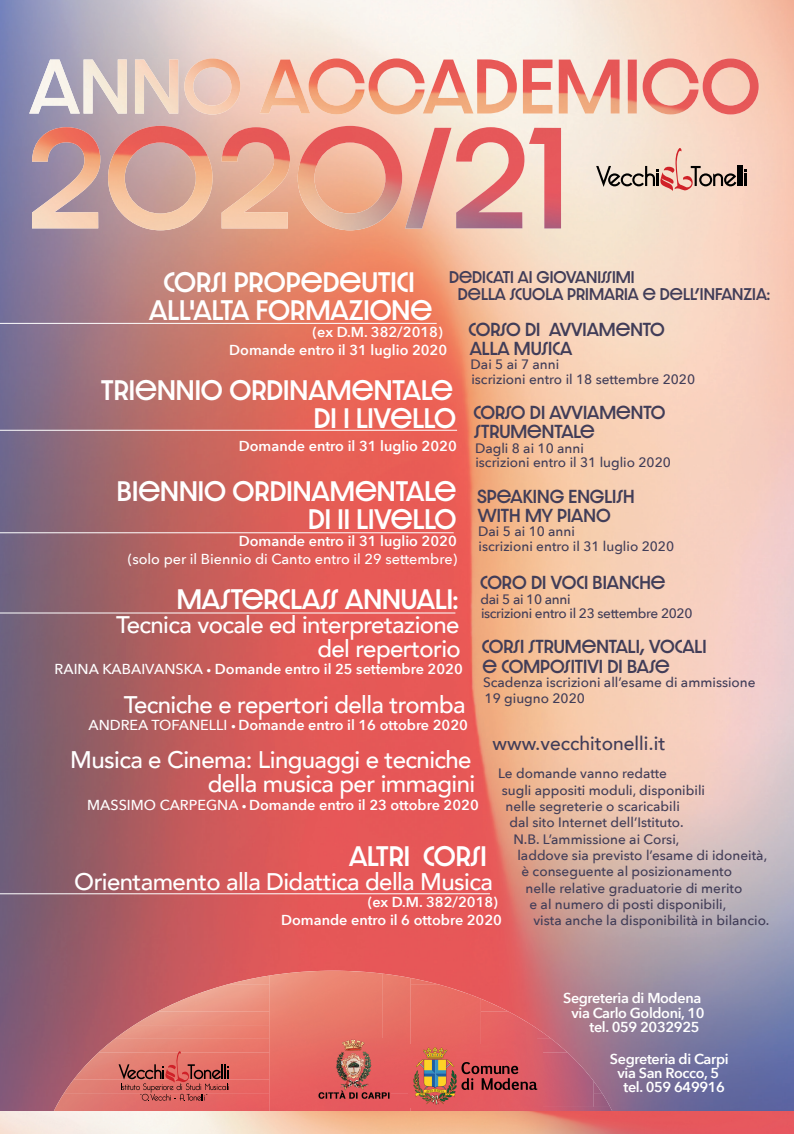
<style>
.page{position:relative;width:794px;height:1134px;background:#fff}
.page>*{position:absolute;margin:0;border:0;box-sizing:border-box;transform-origin:0 0}
.t1{font:500 24px/24px "Avenir";letter-spacing:-.025em;color:#fff;text-align:right}
.t2{font:500 24px/28px "Dazzle Unicase";color:#fff;text-align:right}
.t3{font:500 19.2px "Avenir";color:#413d58}
.t4{font:500 16px/19.2px "Dazzle Unicase";color:#413d58}
.t5{font:600 14.4px/17.3px "Avenir Next";color:#fff}
.t6{font:600 14.4px "Avenir Next";letter-spacing:-.025em;color:#fff}
.t7{font:500 14.4px/17.3px "Dazzle Unicase";color:#413d58}
.t8{font:500 14.4px "Avenir Next";color:#fff}
.t9{font:500 13.6px/14.4px "Avenir Next";color:#413d58}
.t10{font:500 13.6px/14.4px "Avenir Next";letter-spacing:-.025em;color:#413d58}
.s1{font-weight:500}
.s2{font-weight:500;font-size:9.6px}
</style>
<div class="page">
<img style="left:0;top:0;width:794px;height:1111px">
<img style="left:45px;top:1093px;width:224px;height:18px">
<img style="left:269px;top:971px;width:57px;height:140px">
<img style="left:326px;top:1093px;width:84px;height:18px">
<img style="left:410px;top:1107px;width:211px;height:4px">
<img style="left:542px;top:1052px;width:51px;height:55px">
<img style="left:593px;top:1093px;width:17px;height:14px">
<img style="left:64px;top:1079px;width:206px;height:14px">
<img style="left:382px;top:973px;width:28px;height:120px">
<svg style="left:593px;top:1081px;width:9px;height:12px"></svg>
<img style="left:73px;top:1052px;width:197px;height:28px">
<img style="left:98px;top:1039px;width:172px;height:13px">
<img style="left:326px;top:971px;width:56px;height:68px">
<img style="left:410px;top:984px;width:71px;height:60px">
<img style="left:481px;top:1011px;width:56px;height:33px">
<img style="left:537px;top:1039px;width:30px;height:13px">
<img style="left:115px;top:1025px;width:155px;height:14px">
<img style="left:537px;top:1028px;width:14px;height:11px">
<img style="left:134px;top:1011px;width:136px;height:14px">
<img style="left:157px;top:998px;width:113px;height:14px">
<img style="left:481px;top:999px;width:27px;height:13px">
<img style="left:187px;top:984px;width:83px;height:14px">
<img style="left:228px;top:975px;width:42px;height:9px">
<img style="left:410px;top:978px;width:28px;height:6px">
<img style="left:317px;top:1039px;width:74px;height:61px">
<img style="left:409px;top:1044px;width:133px;height:64px">
<img style="left:29px;top:58px;width:729px;height:57px">
<img style="left:32px;top:126px;width:529px;height:104px">
<hr style="left:737px;top:166px;width:2px;height:20px;background:#000">
<hr style="left:741px;top:166px;width:2px;height:20px;background:#000">
<svg style="left:745px;top:169px;width:2px;height:17px"></svg>
<svg style="left:596px;top:147px;width:140px;height:44px;background:#d9beaf"></svg>
<svg style="left:119px;top:1050px;width:110px;height:51px;background:#c8645d"></svg>
<img style="left:0;top:1111px;width:794px;height:23px">
<hr style="left:0;top:323px;width:437px;height:1px;background:#fff">
<hr style="left:0;top:430px;width:457px;height:1px;background:#fff">
<hr style="left:0;top:533px;width:454px;height:1px;background:#fff">
<hr style="left:0;top:613px;width:455px;height:1px;background:#fff">
<hr style="left:0;top:893px;width:490px;height:1px;background:#fff">
<p class="t7" style="left:458px;top:268px;width:314px;text-indent:-9px">DEDICATI AI GIOVANISSIMI<br>DELLA SCUOLA PRIMARIA E DELL’INFANZIA:</p>
<p class="t4" style="left:468px;top:319px;width:198px">CORSO DI AVVIAMENTO<br>ALLA MUSICA</p>
<p class="t9" style="left:470px;top:357px;width:226px">Dai 5 ai 7 anni<br>iscrizioni entro il 18 settembre 2020</p>
<p class="t4" style="left:473px;top:403px;width:193px">CORSO DI AVVIAMENTO<br>STRUMENTALE</p>
<p class="t9" style="left:475px;top:440px;width:197px">Dagli 8 ai 10 anni<br>iscrizioni entro il 31 luglio 2020</p>
<p class="t4" style="left:477px;top:486px;width:159px">SPEAKING ENGLISH<br>WITH MY PIANO</p>
<p class="t9" style="left:478px;top:524px;width:197px">Dai 5 ai 10 anni<br>iscrizioni entro il 31 luglio 2020</p>
<p class="t4" style="left:480px;top:573px;width:187px">CORO DI VOCI BIANCHE</p>
<p class="t10" style="left:480px;top:591px;width:213px">dai 5 ai 10 anni<br>iscrizioni entro il 23 settembre 2020</p>
<p class="t4" style="left:482px;top:637px;width:226px">CORSI STRUMENTALI, VOCALI<br>E COMPOSITIVI DI BASE</p>
<p class="t9" style="left:483px;top:674px;width:274px;line-height:16.3px">Scadenza iscrizioni all’esame di ammissione<br>19 giugno 2020</p>
<h2 class="t3" style="left:492px;top:727px;width:174px">www.vecchitonelli.it</h2>
<p class="t9" style="left:498px;top:766px;width:170px">Le domande vanno redatte</p>
<p class="t9" style="left:502px;top:782px;width:205px">sugli appositi moduli, disponibili</p>
<p class="t9" style="left:505px;top:798px;width:176px">nelle segreterie o scaricabili</p>
<p class="t9" style="left:509px;top:815px;width:176px">dal sito Internet dell’Istituto.</p>
<p class="t9" style="left:513px;top:831px;width:167px">N.B. L’ammissione ai Corsi,</p>
<p class="t9" style="left:517px;top:847px;width:251px">laddove sia previsto l’esame di idoneità,</p>
<p class="t9" style="left:521px;top:864px;width:212px">è conseguente al posizionamento</p>
<p class="t9" style="left:525px;top:880px;width:218px">nelle relative graduatorie di merito</p>
<p class="t9" style="left:529px;top:896px;width:198px">e al numero di posti disponibili,</p>
<p class="t9" style="left:533px;top:913px;width:237px">vista anche la disponibilità in bilancio.</p>
<h1 class="t2" style="left:149px;top:268px;width:284px;text-align:center">CORSI PROPEDEUTICI<br>ALL'ALTA FORMAZIONE</h1>
<p class="t5" style="left:229px;top:323px;width:219px;text-indent:83px">(ex D.M. 382/2018)<br>Domande entro il 31 luglio 2020</p>
<h1 class="t2" style="left:101px;top:376px;width:356px">TRIENNIO ORDINAMENTALE<br>DI I LIVELLO</h1>
<p class="t5" style="left:239px;top:437px;width:219px">Domande entro il 31 luglio 2020</p>
<h1 class="t2" style="left:117px;top:477px;width:341px">BIENNIO ORDINAMENTALE<br>DI II LIVELLO</h1>
<p class="t5" style="left:239px;top:532px;width:219px">Domande entro il 31 luglio 2020</p>
<p class="t8" style="left:128px;top:546px;width:331px">(solo per il Biennio di Canto entro il 29 settembre)</p>
<h1 class="t2" style="left:177px;top:585px;width:283px">MASTERCLASS ANNUALI:</h1>
<h1 class="t1" style="left:116px;top:611px;width:346px">Tecnica vocale ed interpretazione del repertorio</h1>
<p class="t5" style="left:55px;top:660px;width:410px"><span class="s1">RAINA KABAIVANSKA</span> <span class="s2">•</span> Domande entro il 25 settembre 2020</p>
<h1 class="t1" style="left:124px;top:691px;width:343px">Tecniche e repertori della tromba</h1>
<p class="t5" style="left:88px;top:716px;width:381px"><span class="s1">ANDREA TOFANELLI</span> <span class="s2">•</span> Domande entro il 16 ottobre 2020</p>
<h1 class="t1" style="left:70px;top:747px;width:406px">Musica e Cinema: Linguaggi e tecniche della musica per immagini</h1>
<p class="t5" style="left:87px;top:796px;width:393px"><span class="s1">MASSIMO CARPEGNA</span> <span class="s2">•</span> Domande entro il 23 ottobre 2020</p>
<h1 class="t2" style="left:349px;top:842px;width:139px">ALTRI CORSI</h1>
<h1 class="t1" style="left:74px;top:868px;width:420px">Orientamento alla Didattica della Musica</h1>
<p class="t5" style="left:281px;top:892px;width:222px;line-height:18.1px;text-align:right">(ex D.M. 382/2018)<br>Domande entro il 6 ottobre 2020</p>
<p class="t6" style="left:563px;top:986px;width:140px">Segreteria di Modena</p>
<p class="t6" style="left:571px;top:1000px;width:135px">via Carlo Goldoni, 10</p>
<p class="t6" style="left:589px;top:1014px;width:111px">tel. 059 2032925</p>
<p class="t6" style="left:610px;top:1046px;width:120px">Segreteria di Carpi</p>
<p class="t6" style="left:617px;top:1061px;width:103px">via San Rocco, 5</p>
<p class="t6" style="left:623px;top:1075px;width:103px">tel. 059 649916</p>
</div>
